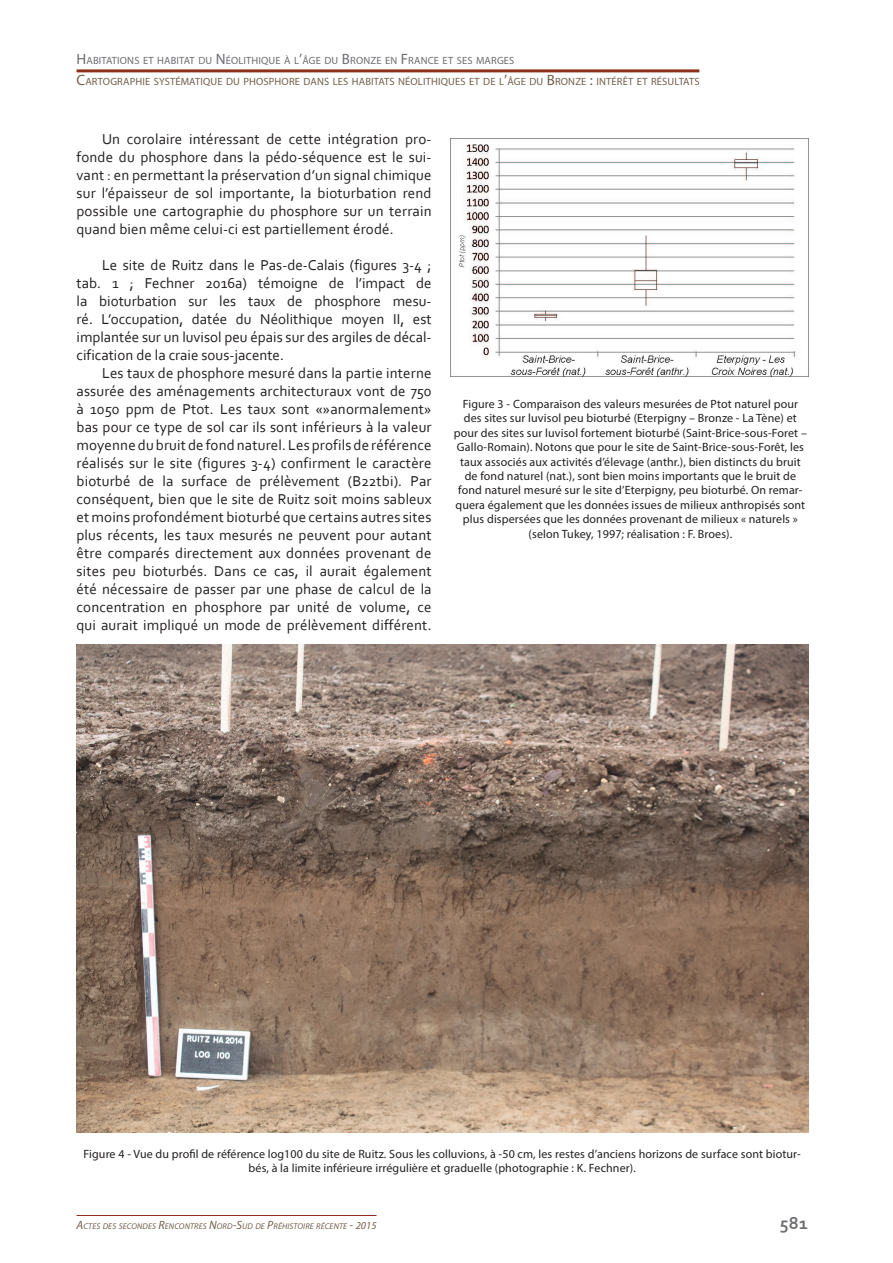
<style>
.page{position:relative;width:893px;height:1263px;background:#fff}
.page>*{position:absolute;margin:0;border:0;box-sizing:border-box;transform-origin:0 0}
.t1{font:700 18px "Corbel";color:#6c6d70}
.t2{font:15px/18px "Corbel";letter-spacing:.01em;color:#231f20;text-align:justify}
.t3{font:12px/14.4px "Myriad Pro";letter-spacing:.01em;color:#231f20;text-align:center}
.t4{font:10.5px/20.7px "Myriad Pro";letter-spacing:.015em;color:#72604b}
.t5{font:italic 8.4px "Myriad Pro";letter-spacing:.015em;color:#72604b}
.s1{font-size:15px;color:#6c6d70}
.s2{color:#6c6d70}
.s3{font-size:15px}
.s4{font-size:12px}
.s5{font-size:10.5px}
</style>
<div class="page">
<hr style="left:77px;top:69px;width:622px;height:3px;background:#8f301d">
<hr style="left:77px;top:1215px;width:300px;height:1px;background:#8f301d">
<img style="left:450px;top:138px;width:358px;height:238px">
<img style="left:77px;top:644px;width:731px;height:488px">
<p class="t4" style="left:77px;top:50px;width:624px"><span class="s1">H</span><span class="s2">ABITATIONS ET HABITAT DU</span> <span class="s1">N</span> <span class="s2">ÉOLITHIQUE À L</span><span class="s1">’</span><span class="s2">ÂGE DU</span> <span class="s1">B</span><span class="s2">RONZE EN</span> <span class="s1">F</span><span class="s2">RANCE ET SES MARGES<br></span><span class="s3">C</span>ARTOGRAPHIE SYSTÉMATIQUE DU PHOSPHORE DANS LES HABITATS NÉOLITHIQUES ET DE L<span class="s3">’</span>ÂGE DU <span class="s3">B</span> RONZE <span class="s3">:</span> INTÉRÊT ET RÉSULTATS</p>
<p class="t2" style="left:77px;top:130px;width:357px;text-indent:26px">Un corolaire intéressant de cette intégration pro&shy;fonde du phosphore dans la pédo-séquence est le sui&shy;vant : en permettant la préservation d’un signal chimique sur l’épaisseur de sol importante, la bioturbation rend possible une cartographie du phosphore sur un terrain quand bien même celui-ci est partiellement érodé.</p>
<p class="t2" style="left:77px;top:256px;width:357px;text-indent:26px">Le site de Ruitz dans le Pas-de-Calais (figures 3-4 ; tab. 1 ; Fechner 2016a) témoigne de l’impact de la bioturbation sur les taux de phosphore mesu&shy;ré. L’occupation, datée du Néolithique moyen II, est implantée sur un luvisol peu épais sur des argiles de décal&shy;cification de la craie sous-jacente.</p>
<p class="t2" style="left:77px;top:364px;width:357px;text-indent:26px">Les taux de phosphore mesuré dans la partie interne assurée des aménagements architecturaux vont de 750 à 1050 ppm de Ptot. Les taux sont «»anormalement» bas pour ce type de sol car ils sont inférieurs à la valeur moyenne du bruit de fond naturel. Les profils de référence réalisés sur le site (figures 3-4) confirment le caractère bioturbé de la surface de prélèvement (B22tbi). Par conséquent, bien que le site de Ruitz soit moins sableux et moins profondément bioturbé que certains autres sites plus récents, les taux mesurés ne peuvent pour autant être comparés directement aux données provenant de sites peu bioturbés. Dans ce cas, il aurait également été nécessaire de passer par une phase de calcul de la concentration en phosphore par unité de volume, ce qui aurait impliqué un mode de prélèvement différent.</p>
<p class="t3" style="left:454px;top:396px;width:355px">Figure 3 - Comparaison des valeurs mesurées de Ptot naturel pour des sites sur luvisol peu bioturbé (Eterpigny – Bronze - La Tène) et pour des sites sur luvisol fortement bioturbé (Saint-Brice-sous-Foret – Gallo-Romain). Notons que pour le site de Saint-Brice-sous-Forêt, les taux associés aux activités d’élevage (anthr.), bien distincts du bruit de fond naturel (nat.), sont bien moins importants que le bruit de fond naturel mesuré sur le site d’Eterpigny, peu bioturbé. On remar&shy;quera également que les données issues de milieux anthropisés sont plus dispersées que les données provenant de milieux « naturels » (selon Tukey, 1997; réalisation : F. Broes).</p>
<p class="t3" style="left:84px;top:1146px;width:719px">Figure 4 - Vue du profil de référence log100 du site de Ruitz. Sous les colluvions, à -50 cm, les restes d’anciens horizons de surface sont biotur&shy;bés, à la limite inférieure irrégulière et graduelle (photographie : K. Fechner).</p>
<p class="t5" style="left:77px;top:1220px;width:302px"><span class="s4">A</span>CTES DES SECONDES <span class="s4">R</span>ENCONTRES <span class="s4">N</span>ORD<span class="s4">-S</span>UD DE <span class="s4">P</span>RÉHISTOIRE RÉCENTE <span class="s4">-</span> <span class="s5">2015</span></p>
<p class="t1" style="left:780px;top:1211px;width:30px">581</p>
</div>
